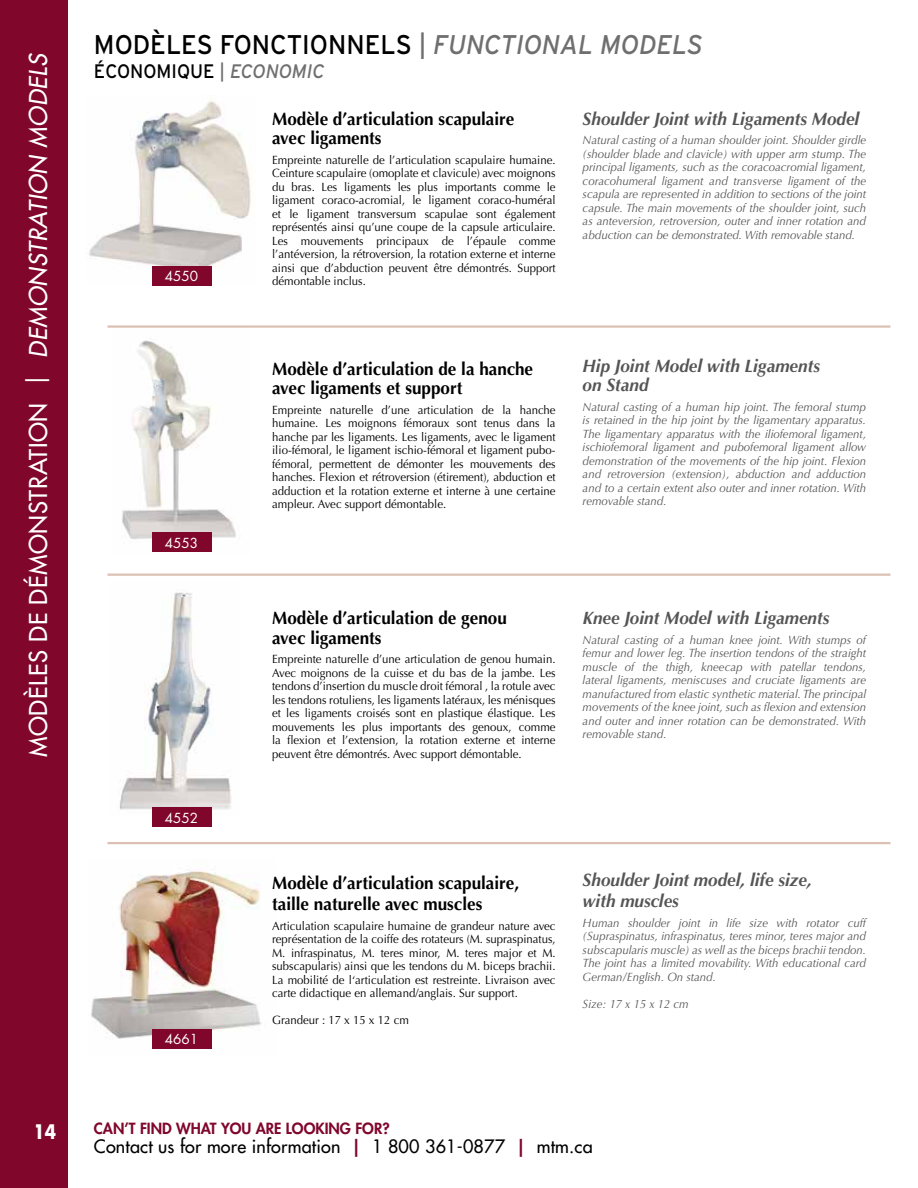
<style>
.page{position:relative;width:918px;height:1188px;background:#fff}
.page>*{position:absolute;margin:0;border:0;box-sizing:border-box;transform-origin:0 0}
.t1{font:27px "Interstate";color:#000;scale:.95 1}
.t2{font:500 24px "Futura Std";letter-spacing:.025em;color:#fff}
.t3{font:19.5px "Interstate";color:#000;scale:.95 1}
.t4{font:700 19.5px "Futura Std";color:#fff;scale:.85 1}
.t5{font:700 18px/19.5px "Optima";color:#000;scale:.95 1}
.t6{font:italic 700 18px/19.5px "Optima";color:#555;scale:.95 1}
.t7{font:500 18px "Futura Std";letter-spacing:.01em;color:#000}
.t8{font:800 15px "Futura Std";color:#80062c}
.t9{font:13.5px "Futura Std";color:#fff}
.t10{font:12px/13.5px "Optima";color:#000;text-align:justify;scale:.95 1}
.t11{font:italic 12px/13.5px "Optima";color:#555;text-align:justify;scale:.95 1}
.s1{font-weight:400}
.s2{font-style:italic}
.s3{color:#6f6f6f}
.s4{font-style:italic;color:#6f6f6f}
.s5{font-weight:800;color:#80062c}
</style>
<div class="page">
<img style="left:91px;top:869px;width:171px;height:180px">
<img style="left:120px;top:592px;width:111px;height:225px">
<img style="left:89px;top:101px;width:162px;height:185px">
<img style="left:122px;top:340px;width:114px;height:212px">
<div style="left:0;top:0;width:68px;height:1188px;background:#80062c"></div>
<div style="left:152px;top:266px;width:59px;height:20px;background:#80062c"></div>
<div style="left:152px;top:532px;width:59px;height:20px;background:#80062c"></div>
<div style="left:152px;top:807px;width:59px;height:20px;background:#80062c"></div>
<div style="left:152px;top:1029px;width:59px;height:20px;background:#80062c"></div>
<hr style="left:107px;top:325px;width:783px;height:3px;background:#dbc0b3">
<hr style="left:107px;top:574px;width:783px;height:2px;background:#dbc0b3">
<hr style="left:107px;top:842px;width:783px;height:2px;background:#dbc0b3">
<h2 class="t2" style="left:23px;top:757px;width:706px;rotate:-90deg">MODÈLES DE DÉMONSTRATION <span class="s1">|</span> <span class="s2">DEMONSTRATION MODELS</span></h2>
<h3 class="t4" style="left:34px;top:1118px;width:28px">14</h3>
<h1 class="t1" style="left:94px;top:29px;width:643px">MODÈLES FONCTIONNELS <span class="s3">|</span> <span class="s4">FUNCTIONAL MODELS</span></h1>
<h3 class="t3" style="left:94px;top:60px;width:244px">ÉCONOMIQUE <span class="s3">|</span> <span class="s4">ECONOMIC</span></h3>
<h3 class="t5" style="left:272px;top:109px;width:257px">Modèle d’articulation scapulaire avec ligaments</h3>
<p class="t10" style="left:272px;top:153px;width:300px">Empreinte naturelle de l’articulation scapulaire humaine.<br>Ceinture scapulaire (omoplate et clavicule) avec moignons du bras. Les ligaments les plus importants comme le ligament coraco-acromial, le ligament coraco-huméral et le ligament transversum scapulae sont également représentés ainsi qu’une coupe de la capsule articulaire.<br>Les mouvements principaux de l’épaule comme l’antéversion, la rétroversion, la rotation externe et interne ainsi que d’abduction peuvent être démontrés. Support démontable inclus.</p>
<h3 class="t6" style="left:583px;top:109px;width:293px">Shoulder Joint with Ligaments Model</h3>
<p class="t11" style="left:583px;top:133px;width:300px">Natural casting of a human shoulder joint. Shoulder girdle (shoulder blade and clavicle) with upper arm stump. The principal ligaments, such as the coracoacromial ligament, coracohumeral ligament and transverse ligament of the scapula are represented in addition to sections of the joint capsule. The main movements of the shoulder joint, such as anteversion, retroversion, outer and inner rotation and abduction can be demonstrated. With removable stand.</p>
<p class="t9" style="left:165px;top:268px;width:35px">4550</p>
<p class="t9" style="left:165px;top:534px;width:35px">4553</p>
<p class="t9" style="left:165px;top:809px;width:35px">4552</p>
<p class="t9" style="left:165px;top:1031px;width:35px">4661</p>
<h3 class="t5" style="left:272px;top:359px;width:276px">Modèle d’articulation de la hanche avec ligaments et support</h3>
<p class="t10" style="left:272px;top:403px;width:300px">Empreinte naturelle d’une articulation de la hanche humaine. Les moignons fémoraux sont tenus dans la hanche par les ligaments. Les ligaments, avec le ligament ilio-fémoral, le ligament ischio-fémoral et ligament pubo&shy;fémoral, permettent de démonter les mouvements des hanches. Flexion et rétroversion (étirement), abduction et adduction et la rotation externe et interne à une certaine ampleur. Avec support démontable.</p>
<h3 class="t6" style="left:583px;top:356px;width:251px">Hip Joint Model with Ligaments on Stand</h3>
<p class="t11" style="left:583px;top:400px;width:300px">Natural casting of a human hip joint. The femoral stump is retained in the hip joint by the ligamentary apparatus.<br>The ligamentary apparatus with the iliofemoral ligament, ischiofemoral ligament and pubofemoral ligament allow demonstration of the movements of the hip joint. Flexion and retroversion (extension), abduction and adduction and to a certain extent also outer and inner rotation. With removable stand.</p>
<h3 class="t5" style="left:272px;top:609px;width:249px">Modèle d’articulation de genou avec ligaments</h3>
<p class="t10" style="left:272px;top:653px;width:300px">Empreinte naturelle d’une articulation de genou humain.<br>Avec moignons de la cuisse et du bas de la jambe. Les tendons d’insertion du muscle droit fémoral , la rotule avec les tendons rotuliens, les ligaments latéraux, les ménisques et les ligaments croisés sont en plastique élastique. Les mouvements les plus importants des genoux, comme la flexion et l’extension, la rotation externe et interne peuvent être démontrés. Avec support démontable.</p>
<h3 class="t6" style="left:583px;top:609px;width:261px">Knee Joint Model with Ligaments</h3>
<p class="t11" style="left:583px;top:633px;width:300px">Natural casting of a human knee joint. With stumps of femur and lower leg. The insertion tendons of the straight muscle of the thigh, kneecap with patellar tendons, lateral ligaments, meniscuses and cruciate ligaments are manufactured from elastic synthetic material. The principal movements of the knee joint, such as flexion and extension and outer and inner rotation can be demonstrated. With removable stand.</p>
<h3 class="t5" style="left:272px;top:873px;width:262px;line-height:21px">Modèle d’articulation scapulaire, taille naturelle avec muscles</h3>
<p class="t10" style="left:272px;top:919px;width:300px">Articulation scapulaire humaine de grandeur nature avec représentation de la coiffe des rotateurs (M. supraspinatus, M. infraspinatus, M. teres minor, M. teres major et M. subscapularis) ainsi que les tendons du M. biceps brachii.<br>La mobilité de l‘articulation est restreinte. Livraison avec carte didactique en allemand/anglais. Sur support.</p>
<p class="t10" style="left:272px;top:1014px;width:145px">Grandeur : 17 x 15 x 12 cm</p>
<h3 class="t6" style="left:583px;top:870px;width:243px;line-height:21px">Shoulder Joint model, life size, with muscles</h3>
<p class="t11" style="left:583px;top:916px;width:300px">Human shoulder joint in life size with rotator cuff (Supraspinatus, infraspinatus, teres minor, teres major and subscapularis muscle) as well as the biceps brachii tendon.<br>The joint has a limited movability. With educational card German/English. On stand.</p>
<p class="t11" style="left:583px;top:997px;width:113px">Size: 17 x 15 x 12 cm</p>
<p class="t8" style="left:94px;top:1119px;width:297px">CAN’T FIND WHAT YOU ARE LOOKING FOR?</p>
<h3 class="t7" style="left:94px;top:1136px;width:500px">Contact us for more information <span class="s5">|</span> 1 800 361-0877 <span class="s5">|</span> mtm.ca</h3>
</div>
